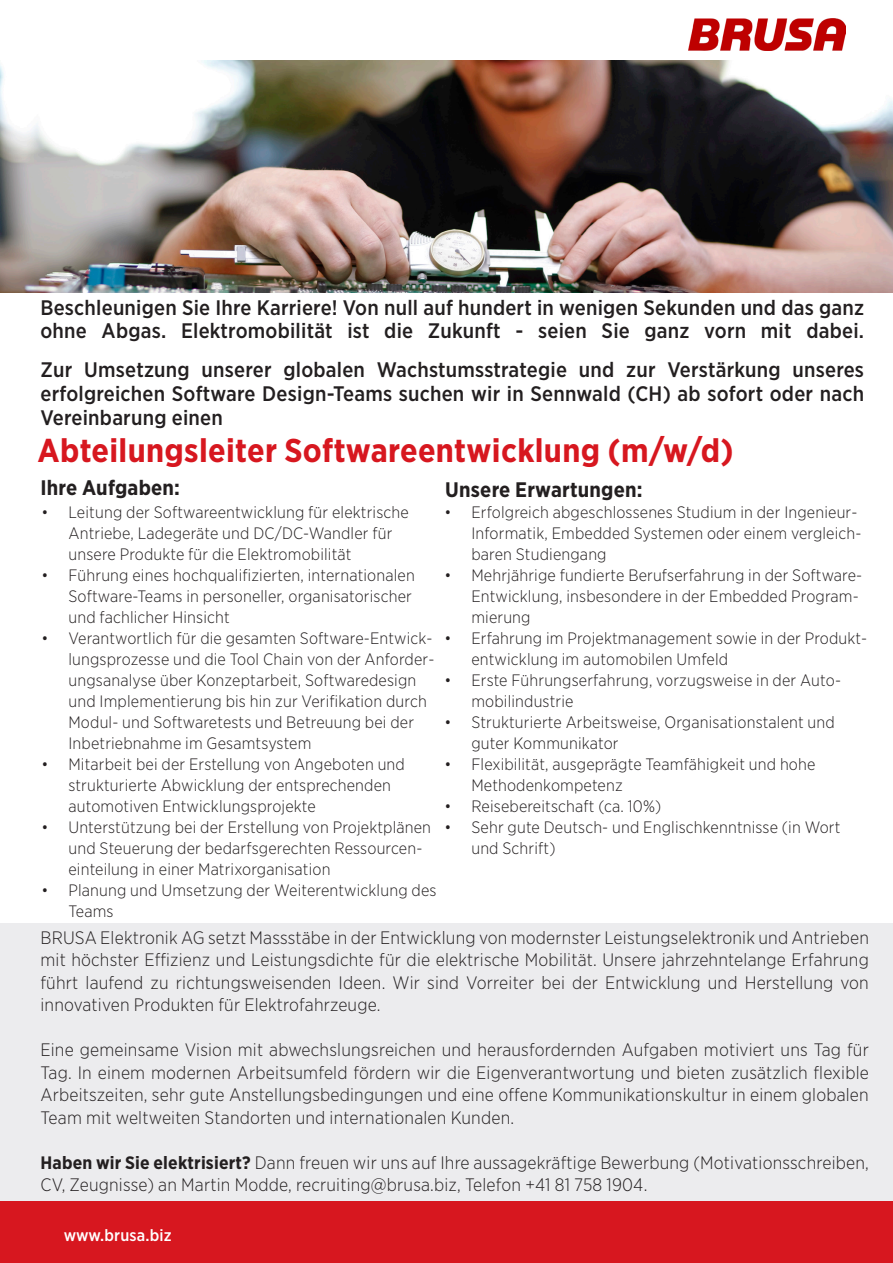
<style>
.page{position:relative;width:893px;height:1263px;background:#fff}
.page>*{position:absolute;margin:0;border:0;box-sizing:border-box;transform-origin:0 0}
.t1{font:700 33px "Gotham Narrow";letter-spacing:.01em;color:#d7171f}
.t2{font:500 21px/24px "Gotham Narrow";letter-spacing:.01em;color:#231f20}
.t3{font:700 21px "Gotham Narrow";letter-spacing:.01em;color:#231f20}
.t4{font:300 18px/22.5px "Gotham Narrow";letter-spacing:.01em;color:#231f20;text-align:justify}
.t5{font:300 16.5px/21px "Gotham Narrow";letter-spacing:.01em;color:#231f20}
.u-tit_w{font:500 16.5px "Gotham Narrow";letter-spacing:.01em;color:#fff}
.s1{font-weight:700}
</style>
<div class="page">
<div style="left:0;top:923px;width:893px;height:310px;background:#ececee"></div>
<div style="left:0;top:1202px;width:893px;height:61px;background:#d7171f"></div>
<img style="left:0;top:61px;width:893px;height:231px">
<img style="left:688px;top:19px;width:157px;height:32px">
<p class="t2" style="left:40px;top:296px;width:825px;line-height:22.5px">Beschleunigen Sie Ihre Karriere! Von null auf hundert in wenigen Sekunden und das ganz ohne Abgas. Elektromobilität ist die Zukunft - seien Sie ganz vorn mit dabei.</p>
<p class="t2" style="left:40px;top:357px;width:825px;text-align:justify">Zur Umsetzung unserer globalen Wachstumsstrategie und zur Verstärkung unseres erfolgreichen Software Design-Teams suchen wir in Sennwald (CH) ab sofort oder nach Vereinbarung einen</p>
<p class="t1" style="left:37px;top:429px;width:698px">Abteilungsleiter Softwareentwicklung (m/w/d)</p>
<p class="t5" style="left:68px;top:501px;width:342px;text-indent:-27px">• Leitung der Softwareentwicklung für elektrische<br>Antriebe, Ladegeräte und DC/DC-Wandler für unsere Produkte für die Elektromobilität</p>
<p class="t5" style="left:68px;top:564px;width:348px;text-indent:-27px">• Führung eines hochqualifizierten, internationalen<br>Software-Teams in personeller, organisatorischer und fachlicher Hinsicht</p>
<p class="t5" style="left:68px;top:627px;width:367px;text-indent:-27px">• Verantwortlich für die gesamten Software-Entwick&shy;lungsprozesse und die Tool Chain von der Anforder&shy;ungsanalyse über Konzeptarbeit, Softwaredesign und Implementierung bis hin zur Verifikation durch Modul- und Softwaretests und Betreuung bei der Inbetriebnahme im Gesamtsystem</p>
<p class="t5" style="left:68px;top:753px;width:338px;text-indent:-27px">• Mitarbeit bei der Erstellung von Angeboten und strukturierte Abwicklung der entsprechenden automotiven Entwicklungsprojekte</p>
<p class="t5" style="left:68px;top:816px;width:364px;text-indent:-27px">• Unterstützung bei der Erstellung von Projektplänen und Steuerung der bedarfsgerechten Ressourcen&shy;einteilung in einer Matrixorganisation</p>
<p class="t5" style="left:68px;top:879px;width:370px;text-indent:-27px">• Planung und Umsetzung der Weiterentwicklung des<br>Teams</p>
<p class="t3" style="left:40px;top:474px;width:141px">Ihre Aufgaben:</p>
<p class="t3" style="left:445px;top:476px;width:199px">Unsere Erwartungen:</p>
<p class="t5" style="left:471px;top:501px;width:392px;text-indent:-27px">• Erfolgreich abgeschlossenes Studium in der Ingenieur-<br>Informatik, Embedded Systemen oder einem vergleich&shy;baren Studiengang</p>
<p class="t5" style="left:471px;top:564px;width:392px;text-indent:-27px">• Mehrjährige fundierte Berufserfahrung in der Software-<br>Entwicklung, insbesondere in der Embedded Program&shy;mierung</p>
<p class="t5" style="left:471px;top:627px;width:397px;text-indent:-27px">• Erfahrung im Projektmanagement sowie in der Produkt&shy;entwicklung im automobilen Umfeld</p>
<p class="t5" style="left:471px;top:669px;width:371px;text-indent:-27px">• Erste Führungserfahrung, vorzugsweise in der Auto&shy;mobilindustrie</p>
<p class="t5" style="left:471px;top:711px;width:365px;text-indent:-27px">• Strukturierte Arbeitsweise, Organisationstalent und guter Kommunikator</p>
<p class="t5" style="left:471px;top:753px;width:346px;text-indent:-27px">• Flexibilität, ausgeprägte Teamfähigkeit und hohe<br>Methodenkompetenz</p>
<p class="t5" style="left:444px;top:795px;width:218px">• Reisebereitschaft (ca. 10%)</p>
<p class="t5" style="left:471px;top:816px;width:370px;text-indent:-27px">• Sehr gute Deutsch- und Englischkenntnisse (in Wort und Schrift)</p>
<p class="t4" style="left:40px;top:925px;width:830px">BRUSA Elektronik AG setzt Massstäbe in der Entwicklung von modernster Leistungselektronik und Antrieben mit höchster Effizienz und Leistungsdichte für die elektrische Mobilität. Unsere jahrzehntelange Erfahrung führt laufend zu richtungsweisenden Ideen. Wir sind Vorreiter bei der Entwicklung und Herstellung von innovativen Produkten für Elektrofahrzeuge.</p>
<p class="t4" style="left:40px;top:1038px;width:830px">Eine gemeinsame Vision mit abwechslungsreichen und herausfordernden Aufgaben motiviert uns Tag für Tag. In einem modernen Arbeitsumfeld fördern wir die Eigenverantwortung und bieten zusätzlich flexible Arbeitszeiten, sehr gute Anstellungsbedingungen und eine offene Kommunikationskultur in einem globalen Team mit weltweiten Standorten und internationalen Kunden.</p>
<p class="t4" style="left:40px;top:1150px;width:830px"><span class="s1">Haben wir Sie elektrisiert?</span> Dann freuen wir uns auf Ihre aussagekräftige Bewerbung (Motivationsschreiben,<br>CV, Zeugnisse) an Martin Modde, recruiting@brusa.biz, Telefon +41 81 758 1904.</p>
<p class="u-tit_w" style="left:64px;top:1224px;width:109px">www.brusa.biz</p>
</div>
